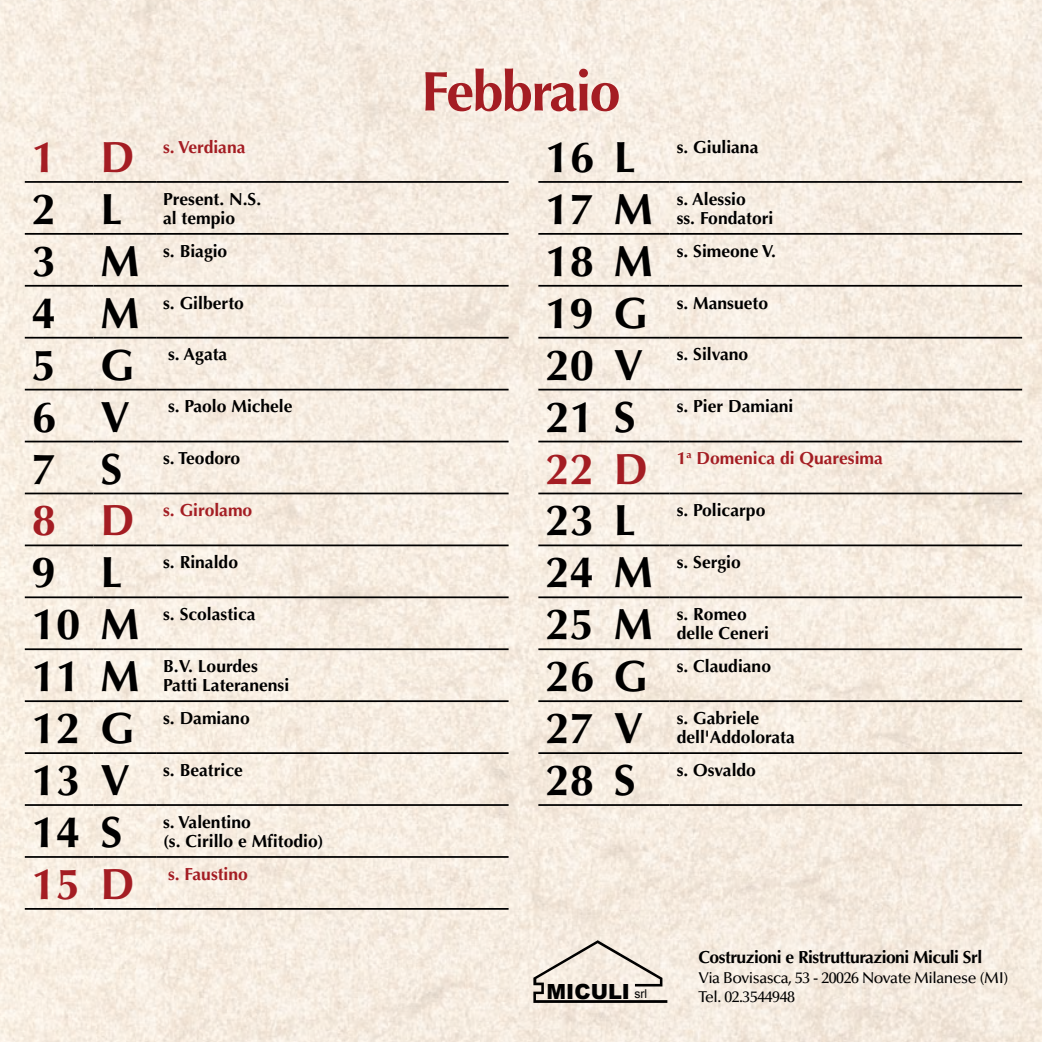
<style>
.page{position:relative;width:1042px;height:1042px;background:#fff}
.page>*{position:absolute;margin:0;border:0;box-sizing:border-box;transform-origin:0 0}
.t1{font:700 55.82px "Optima LT Std";letter-spacing:-.03em;color:#a41d23}
.t2{font:700 43.75px "Optima LT Std";color:#000}
.t3{font:700 43.75px "Optima LT Std";color:#a41d23}
.t4{font:900 20.82px "Arial";color:#000}
.t5{font:700 17.5px/19.2px "Optima LT Std";color:#000}
.t6{font:700 17.5px "Optima LT Std";color:#a41d23}
.t7{font:700 17.5px "Optima LT Std";letter-spacing:-.03em;color:#000}
.t8{font:500 15.75px "Optima LT Std";letter-spacing:-.03em;color:#000}
.t9{font:12.08px "Arial";color:#000}
</style>
<div class="page">
<img style="left:0;top:0;width:1042px;height:1042px">
<hr style="left:25px;top:181px;width:68px;height:2px;background:#000">
<hr style="left:93px;top:181px;width:63px;height:2px;background:#000">
<hr style="left:156px;top:181px;width:352px;height:2px;background:#000">
<hr style="left:25px;top:233px;width:68px;height:2px;background:#000">
<hr style="left:93px;top:233px;width:63px;height:2px;background:#000">
<hr style="left:156px;top:233px;width:352px;height:2px;background:#000">
<hr style="left:25px;top:285px;width:68px;height:2px;background:#000">
<hr style="left:93px;top:285px;width:63px;height:2px;background:#000">
<hr style="left:156px;top:285px;width:352px;height:2px;background:#000">
<hr style="left:25px;top:337px;width:68px;height:1px;background:#000">
<hr style="left:93px;top:337px;width:63px;height:1px;background:#000">
<hr style="left:156px;top:337px;width:352px;height:1px;background:#000">
<hr style="left:25px;top:389px;width:68px;height:1px;background:#000">
<hr style="left:93px;top:389px;width:63px;height:1px;background:#000">
<hr style="left:156px;top:389px;width:352px;height:1px;background:#000">
<hr style="left:25px;top:441px;width:68px;height:1px;background:#000">
<hr style="left:93px;top:441px;width:63px;height:1px;background:#000">
<hr style="left:156px;top:441px;width:352px;height:1px;background:#000">
<hr style="left:25px;top:492px;width:68px;height:2px;background:#000">
<hr style="left:93px;top:492px;width:63px;height:2px;background:#000">
<hr style="left:156px;top:492px;width:352px;height:2px;background:#000">
<hr style="left:25px;top:544px;width:68px;height:2px;background:#000">
<hr style="left:93px;top:544px;width:63px;height:2px;background:#000">
<hr style="left:156px;top:544px;width:352px;height:2px;background:#000">
<hr style="left:25px;top:596px;width:68px;height:2px;background:#000">
<hr style="left:93px;top:596px;width:63px;height:2px;background:#000">
<hr style="left:156px;top:596px;width:352px;height:2px;background:#000">
<hr style="left:25px;top:648px;width:68px;height:2px;background:#000">
<hr style="left:93px;top:648px;width:63px;height:2px;background:#000">
<hr style="left:156px;top:648px;width:352px;height:2px;background:#000">
<hr style="left:25px;top:700px;width:68px;height:2px;background:#000">
<hr style="left:93px;top:700px;width:63px;height:2px;background:#000">
<hr style="left:156px;top:700px;width:352px;height:2px;background:#000">
<hr style="left:25px;top:752px;width:68px;height:2px;background:#000">
<hr style="left:93px;top:752px;width:63px;height:2px;background:#000">
<hr style="left:156px;top:752px;width:352px;height:2px;background:#000">
<hr style="left:25px;top:804px;width:68px;height:2px;background:#000">
<hr style="left:93px;top:804px;width:63px;height:2px;background:#000">
<hr style="left:156px;top:804px;width:352px;height:2px;background:#000">
<hr style="left:25px;top:856px;width:68px;height:2px;background:#000">
<hr style="left:93px;top:856px;width:63px;height:2px;background:#000">
<hr style="left:156px;top:856px;width:352px;height:2px;background:#000">
<hr style="left:25px;top:908px;width:68px;height:2px;background:#000">
<hr style="left:93px;top:908px;width:63px;height:2px;background:#000">
<hr style="left:156px;top:908px;width:352px;height:2px;background:#000">
<hr style="left:538px;top:181px;width:69px;height:2px;background:#000">
<hr style="left:607px;top:181px;width:63px;height:2px;background:#000">
<hr style="left:670px;top:181px;width:352px;height:2px;background:#000">
<hr style="left:538px;top:233px;width:69px;height:2px;background:#000">
<hr style="left:607px;top:233px;width:63px;height:2px;background:#000">
<hr style="left:670px;top:233px;width:352px;height:2px;background:#000">
<hr style="left:538px;top:285px;width:69px;height:2px;background:#000">
<hr style="left:607px;top:285px;width:63px;height:2px;background:#000">
<hr style="left:670px;top:285px;width:352px;height:2px;background:#000">
<hr style="left:538px;top:337px;width:69px;height:1px;background:#000">
<hr style="left:607px;top:337px;width:63px;height:1px;background:#000">
<hr style="left:670px;top:337px;width:352px;height:1px;background:#000">
<hr style="left:538px;top:389px;width:69px;height:1px;background:#000">
<hr style="left:607px;top:389px;width:63px;height:1px;background:#000">
<hr style="left:670px;top:389px;width:352px;height:1px;background:#000">
<hr style="left:538px;top:441px;width:69px;height:1px;background:#000">
<hr style="left:607px;top:441px;width:63px;height:1px;background:#000">
<hr style="left:670px;top:441px;width:352px;height:1px;background:#000">
<hr style="left:538px;top:492px;width:69px;height:2px;background:#000">
<hr style="left:607px;top:492px;width:63px;height:2px;background:#000">
<hr style="left:670px;top:492px;width:352px;height:2px;background:#000">
<hr style="left:538px;top:544px;width:69px;height:2px;background:#000">
<hr style="left:607px;top:544px;width:63px;height:2px;background:#000">
<hr style="left:670px;top:544px;width:352px;height:2px;background:#000">
<hr style="left:538px;top:596px;width:69px;height:2px;background:#000">
<hr style="left:607px;top:596px;width:63px;height:2px;background:#000">
<hr style="left:670px;top:596px;width:352px;height:2px;background:#000">
<hr style="left:538px;top:648px;width:69px;height:2px;background:#000">
<hr style="left:607px;top:648px;width:63px;height:2px;background:#000">
<hr style="left:670px;top:648px;width:352px;height:2px;background:#000">
<hr style="left:538px;top:700px;width:69px;height:2px;background:#000">
<hr style="left:607px;top:700px;width:63px;height:2px;background:#000">
<hr style="left:670px;top:700px;width:352px;height:2px;background:#000">
<hr style="left:538px;top:752px;width:69px;height:2px;background:#000">
<hr style="left:607px;top:752px;width:63px;height:2px;background:#000">
<hr style="left:670px;top:752px;width:352px;height:2px;background:#000">
<hr style="left:538px;top:804px;width:69px;height:2px;background:#000">
<hr style="left:607px;top:804px;width:63px;height:2px;background:#000">
<hr style="left:670px;top:804px;width:352px;height:2px;background:#000">
<svg style="left:533px;top:940px;width:134px;height:63px"></svg>
<h2 class="t3" style="left:32px;top:132px;width:98px">1 D</h2>
<p class="t6" style="left:163px;top:137px;width:84px">s. Verdiana</p>
<h2 class="t2" style="left:32px;top:184px;width:87px">2 L</h2>
<p class="t5" style="left:163px;top:189px;width:100px">Present. N .S. al tempio</p>
<h2 class="t2" style="left:32px;top:235px;width:106px">3 M</h2>
<p class="t5" style="left:163px;top:241px;width:66px">s. Biagio</p>
<h2 class="t2" style="left:32px;top:287px;width:106px">4 M</h2>
<p class="t5" style="left:163px;top:293px;width:82px">s. Gilberto</p>
<h2 class="t2" style="left:32px;top:339px;width:99px">5 G</h2>
<p class="t5" style="left:168px;top:345px;width:61px">s. Agata</p>
<h2 class="t2" style="left:32px;top:391px;width:98px">6 V</h2>
<p class="t5" style="left:168px;top:397px;width:126px">s. Paolo Michele</p>
<h2 class="t2" style="left:32px;top:443px;width:89px">7 S</h2>
<p class="t5" style="left:163px;top:449px;width:79px">s. Teodoro</p>
<h2 class="t3" style="left:32px;top:495px;width:98px">8 D</h2>
<p class="t6" style="left:163px;top:500px;width:91px">s. Girolamo</p>
<h2 class="t2" style="left:32px;top:547px;width:87px">9 L</h2>
<p class="t5" style="left:163px;top:553px;width:76px">s. Rinaldo</p>
<h2 class="t2" style="left:32px;top:599px;width:106px">10 M</h2>
<p class="t5" style="left:163px;top:605px;width:94px">s. Scolastica</p>
<h2 class="t2" style="left:32px;top:651px;width:106px">11 M</h2>
<p class="t5" style="left:163px;top:657px;width:128px">B.V. Lourdes<br>Patti Lateranensi</p>
<h2 class="t2" style="left:32px;top:703px;width:99px">12 G</h2>
<p class="t5" style="left:163px;top:708px;width:88px">s. Damiano</p>
<h2 class="t2" style="left:32px;top:755px;width:98px">13 V</h2>
<p class="t5" style="left:163px;top:760px;width:81px">s. Beatrice</p>
<h2 class="t2" style="left:32px;top:807px;width:89px">14 S</h2>
<p class="t5" style="left:163px;top:812px;width:162px">s. Valentino<br>(s. Cirillo e Mfitodio)</p>
<h2 class="t3" style="left:32px;top:858px;width:98px">15 D</h2>
<p class="t6" style="left:168px;top:863px;width:81px">s. Faustino</p>
<h1 class="t1" style="left:421px;top:59px;width:201px">Febbraio</h1>
<h2 class="t2" style="left:545px;top:132px;width:87px">16 L</h2>
<p class="t5" style="left:677px;top:137px;width:83px">s. Giuliana</p>
<h2 class="t2" style="left:545px;top:184px;width:106px">17 M</h2>
<p class="t5" style="left:677px;top:189px;width:98px">s. Alessio<br>ss. Fondatori</p>
<h2 class="t2" style="left:545px;top:235px;width:106px">18 M</h2>
<p class="t5" style="left:677px;top:241px;width:101px">s. Simeone V.</p>
<h2 class="t2" style="left:545px;top:287px;width:99px">19 G</h2>
<p class="t5" style="left:677px;top:293px;width:93px">s. Mansueto</p>
<h2 class="t2" style="left:545px;top:339px;width:98px">20 V</h2>
<p class="t5" style="left:677px;top:345px;width:73px">s. Silvano</p>
<h2 class="t2" style="left:545px;top:391px;width:89px">21 S</h2>
<p class="t5" style="left:677px;top:397px;width:118px">s. Pier Damiani</p>
<h2 class="t3" style="left:545px;top:443px;width:98px">22 D</h2>
<p class="t6" style="left:677px;top:448px;width:208px">1<sup>a</sup> Domenica di Quaresima</p>
<h2 class="t2" style="left:545px;top:495px;width:87px">23 L</h2>
<p class="t5" style="left:677px;top:501px;width:90px">s. Policarpo</p>
<h2 class="t2" style="left:545px;top:547px;width:106px">24 M</h2>
<p class="t5" style="left:677px;top:553px;width:66px">s. Sergio</p>
<h2 class="t2" style="left:545px;top:599px;width:106px">25 M</h2>
<p class="t5" style="left:677px;top:605px;width:94px">s. Romeo delle Ceneri</p>
<h2 class="t2" style="left:545px;top:651px;width:99px">26 G</h2>
<p class="t5" style="left:677px;top:657px;width:96px">s. Claudiano</p>
<h2 class="t2" style="left:545px;top:703px;width:98px">27 V</h2>
<p class="t5" style="left:677px;top:708px;width:120px">s. Gabriele dell'Addolorata</p>
<h2 class="t2" style="left:545px;top:755px;width:89px">28 S</h2>
<p class="t5" style="left:677px;top:760px;width:81px">s. Osvaldo</p>
<p class="t7" style="left:698px;top:947px;width:285px">Costruzioni e Ristrutturazioni Miculi Srl</p>
<p class="t8" style="left:698px;top:968px;width:312px">Via Bovisasca, 53 - 20026 Novate Milanese (MI)</p>
<p class="t4" style="left:546px;top:976px;width:85px">MICULI</p>
<p class="t8" style="left:698px;top:988px;width:98px">Tel. 02.3544948</p>
<p class="t9" style="left:634px;top:985px;width:14px">srl</p>
</div>
